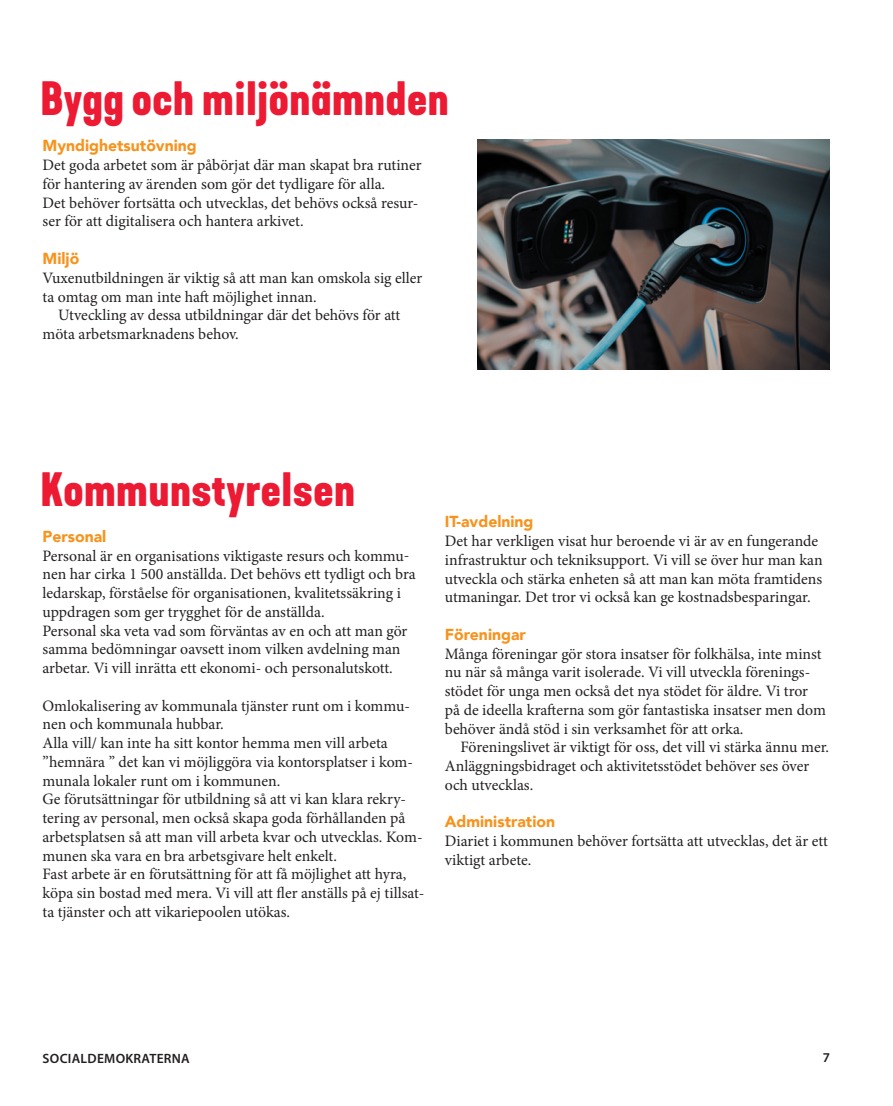
<style>
.page{position:relative;width:893px;height:1106px;background:#fff}
.page>*{position:absolute;margin:0;border:0;box-sizing:border-box;transform-origin:0 0}
.t1{font:700 45px "Kapra Neue Custom";letter-spacing:.01em;color:#ed1a33}
.t2{font:15.9px/18.8px "Minion Pro";color:#231f20}
.t3{font:900 15.9px "Avenir";color:#f7931d}
.t4{font:600 13.5px "Myriad Pro";letter-spacing:.02em;color:#231f20}
</style>
<div class="page">
<img style="left:478px;top:139px;width:351px;height:231px">
<h1 class="t1" style="left:40px;top:70px;width:410px">Bygg och miljönämnden</h1>
<p class="t3" style="left:43px;top:132px;width:156px">Myndighetsutövning</p>
<p class="t2" style="left:43px;top:156px;width:381px">Det goda arbetet som är påbörjat där man skapat bra rutiner för hantering av ärenden som gör det tydligare för alla.<br>Det behöver fortsätta och utvecklas, det behövs också resur&shy;ser för att digitalisera och hantera arkivet.</p>
<p class="t3" style="left:43px;top:245px;width:38px">Miljö</p>
<p class="t2" style="left:43px;top:268px;width:381px">Vuxenutbildningen är viktig så att man kan omskola sig eller ta omtag om man inte haft möjlighet innan.</p>
<p class="t2" style="left:43px;top:306px;width:359px;text-indent:16px">Utveckling av dessa utbildningar där det behövs för att möta arbetsmarknadens behov.</p>
<h1 class="t1" style="left:40px;top:460px;width:316px">Kommunstyrelsen</h1>
<p class="t3" style="left:43px;top:522px;width:65px">Personal</p>
<p class="t2" style="left:43px;top:546px;width:375px">Personal är en organisations viktigaste resurs och kommu&shy;nen har cirka 1 500 anställda. Det behövs ett tydligt och bra ledarskap, förståelse för organisationen, kvalitetssäkring i uppdragen som ger trygghet för de anställda.<br>Personal ska veta vad som förväntas av en och att man gör samma bedömningar oavsett inom vilken avdelning man arbetar. Vi vill inrätta ett ekonomi- och personalutskott.</p>
<p class="t2" style="left:43px;top:696px;width:384px">Omlokalisering av kommunala tjänster runt om i kommu&shy;nen och kommunala hubbar.<br>Alla vill/ kan inte ha sitt kontor hemma men vill arbeta ”hemnära ” det kan vi möjliggöra via kontorsplatser i kom&shy;munala lokaler runt om i kommunen.<br>Ge förutsättningar för utbildning så att vi kan klara rekry&shy;tering av personal, men också skapa goda förhållanden på arbetsplatsen så att man vill arbeta kvar och utvecklas. Kom&shy;munen ska vara en bra arbetsgivare helt enkelt.<br>Fast arbete är en förutsättning för att få möjlighet att hyra, köpa sin bostad med mera. Vi vill att fler anställs på ej tillsat&shy;ta tjänster och att vikariepoolen utökas.</p>
<p class="t3" style="left:445px;top:508px;width:90px">IT-avdelning</p>
<p class="t2" style="left:445px;top:531px;width:379px">Det har verkligen visat hur beroende vi är av en fungerande infrastruktur och tekniksupport. Vi vill se över hur man kan utveckla och stärka enheten så att man kan möta framtidens utmaningar. Det tror vi också kan ge kostnadsbesparingar.</p>
<p class="t3" style="left:445px;top:620px;width:83px">Föreningar</p>
<p class="t2" style="left:445px;top:644px;width:383px">Många föreningar gör stora insatser för folkhälsa, inte minst nu när så många varit isolerade. Vi vill utveckla förenings&shy;stödet för unga men också det nya stödet för äldre. Vi tror på de ideella krafterna som gör fantastiska insatser men dom behöver ändå stöd i sin verksamhet för att orka.</p>
<p class="t2" style="left:445px;top:738px;width:386px;text-indent:16px">Föreningslivet är viktigt för oss, det vill vi stärka ännu mer.<br>Anläggningsbidraget och aktivitetsstödet behöver ses över och utvecklas.</p>
<p class="t3" style="left:445px;top:808px;width:112px">Administration</p>
<p class="t2" style="left:445px;top:831px;width:385px">Diariet i kommunen behöver fortsätta att utvecklas, det är ett viktigt arbete.</p>
<p class="t4" style="left:43px;top:1049px;width:149px">SOCIALDEMOKRATERNA</p>
<p class="t4" style="left:823px;top:1048px;width:9px">7</p>
</div>
